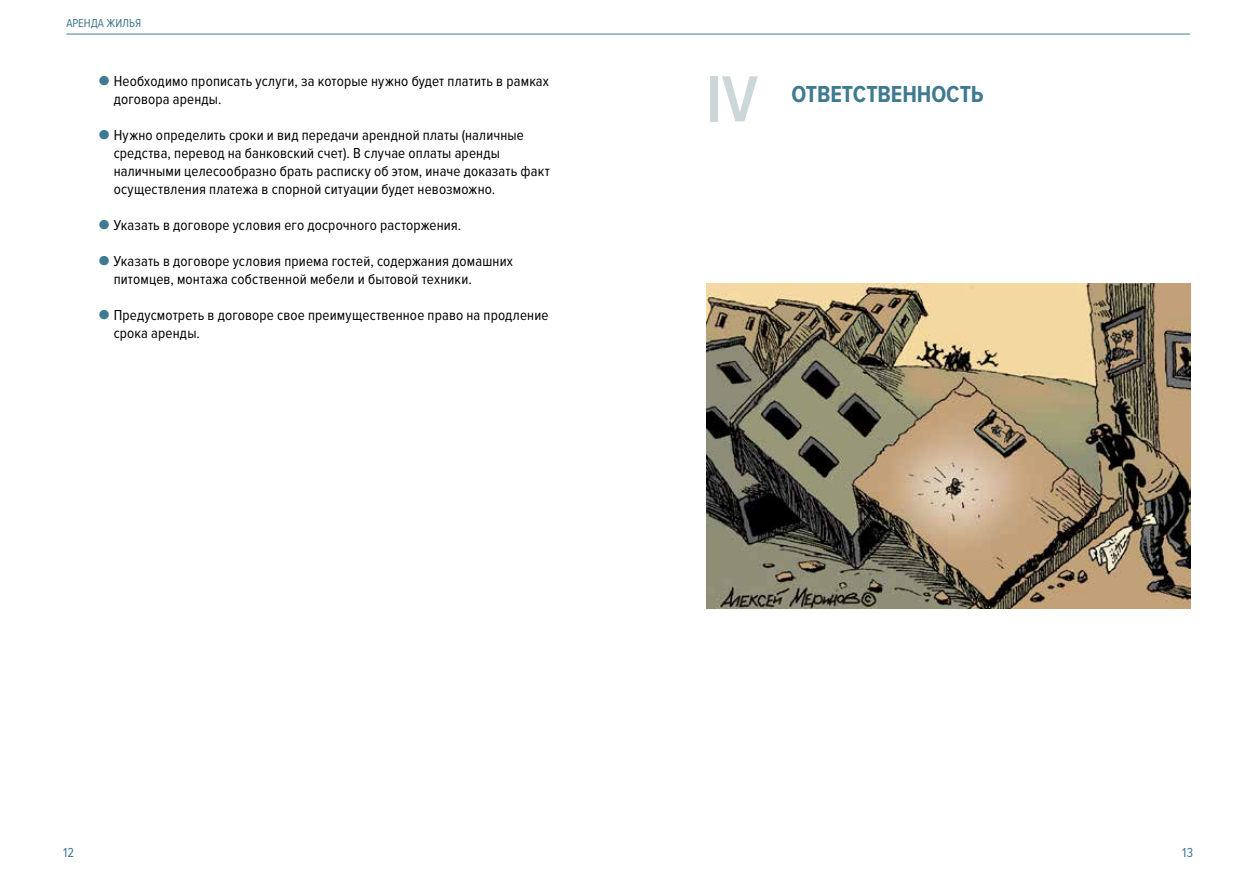
<style>
.page{position:relative;width:1259px;height:893px;background:#fff}
.page>*{position:absolute;margin:0;border:0;box-sizing:border-box;transform-origin:0 0}
.t1{font:600 67.5px "Proxima Nova Cond";color:#cbd7d8}
.t2{font:700 24px "Proxima Nova Cond";letter-spacing:-.005em;color:#3f7a90}
.t3{font:15px/18px "Proxima Nova Cond";letter-spacing:.01em;color:#000}
.t4{font:13.5px "Proxima Nova Cond";color:#3f7a90}
.t5{font:12px "Proxima Nova Cond";color:#3f7a90}
.s1{font-family:"PF Din Text Pro";color:#3f7a90}
</style>
<div class="page">
<hr style="left:66px;top:34px;width:1123px;height:1px;background:#3f7a90">
<img style="left:706px;top:284px;width:485px;height:325px">
<p class="t5" style="left:66px;top:17px;width:76px">Аренда жилья</p>
<p class="t3" style="left:114px;top:72px;width:437px;text-indent:-16px"><span class="s1">●</span> Необходимо прописать услуги, за которые нужно будет платить в рамках договора аренды.</p>
<p class="t3" style="left:114px;top:126px;width:438px;text-indent:-16px"><span class="s1">●</span> Нужно определить сроки и вид передачи арендной платы (наличные средства, перевод на банковский счет). В случае оплаты аренды наличными целесообразно брать расписку об этом, иначе доказать факт осуществления платежа в спорной ситуации будет невозможно.</p>
<p class="t3" style="left:98px;top:216px;width:363px"><span class="s1">●</span> Указать в договоре условия его досрочного расторжения.</p>
<p class="t3" style="left:114px;top:252px;width:401px;text-indent:-16px"><span class="s1">●</span> Указать в договоре условия приема гостей, содержания домашних питомцев, монтажа собственной мебели и бытовой техники.</p>
<p class="t3" style="left:114px;top:306px;width:436px;text-indent:-16px"><span class="s1">●</span> П редусмотреть в договоре свое преимущественное право на продление срока аренды.</p>
<h1 class="t1" style="left:706px;top:61px;width:53px">IV</h1>
<h2 class="t2" style="left:791px;top:81px;width:194px">Ответственность</h2>
<p class="t4" style="left:63px;top:845px;width:12px">12</p>
<p class="t4" style="left:1182px;top:845px;width:12px">13</p>
</div>
